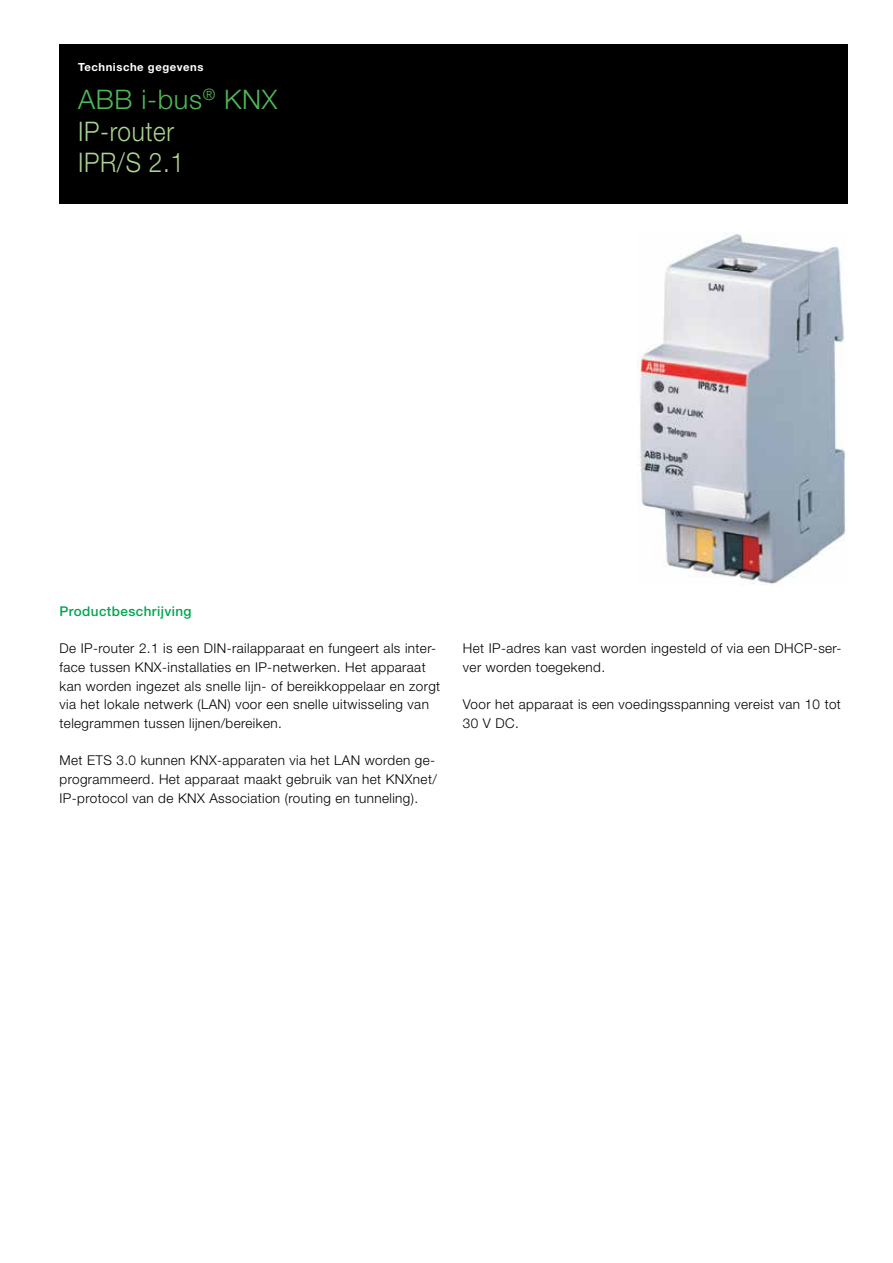
<style>
.page{position:relative;width:893px;height:1263px;background:#fff}
.page>*{position:absolute;margin:0;border:0;box-sizing:border-box;transform-origin:0 0}
.t1{font:300 27px/31.5px "Helvetica Neue LT";letter-spacing:.025em;color:#abd593;scale:.9 1}
.t2{font:300 13.5px/18.8px "Helvetica Neue LT";letter-spacing:.03em;color:#000}
.t3{font:500 13.5px "Helvetica Neue LT";letter-spacing:.03em;color:#00a651}
.t4{font:700 11.25px "Helvetica Neue LT";letter-spacing:.05em;color:#fff}
.s1{color:#4eb857}
</style>
<div class="page">
<img style="left:637px;top:232px;width:208px;height:353px">
<div style="left:60px;top:45px;width:788px;height:159px;background:#000"></div>
<p class="t4" style="left:78px;top:60px;width:127px">Technische gegevens</p>
<h1 class="t1" style="left:78px;top:84px;width:223px"><span class="s1">ABB i-bus</span><sup>®</sup> <span class="s1">KNX<br></span>IP-router<br>IPR/S 2.1</h1>
<p class="t3" style="left:60px;top:603px;width:134px">Productbeschrijving</p>
<p class="t2" style="left:60px;top:639px;width:382px">De IP-router 2.1 is een DIN-railapparaat en fungeert als inter&shy;face tussen KNX-installaties en IP-netwerken. Het apparaat kan worden ingezet als snelle lijn- of bereikkoppelaar en zorgt via het lokale netwerk (LAN) voor een snelle uitwisseling van telegrammen tussen lijnen/bereiken.</p>
<p class="t2" style="left:60px;top:751px;width:379px">Met ETS 3.0 kunnen KNX-apparaten via het LAN worden ge&shy;programmeerd. Het apparaat maakt gebruik van het KNXnet/<br>IP-protocol van de KNX Association (routing en tunneling).</p>
<p class="t2" style="left:463px;top:639px;width:380px">Het IP-adres kan vast worden ingesteld of via een DHCP-ser&shy;ver worden toegekend.</p>
<p class="t2" style="left:463px;top:695px;width:380px">Voor het apparaat is een voedingsspanning vereist van 10 tot<br>30 V DC.</p>
</div>
